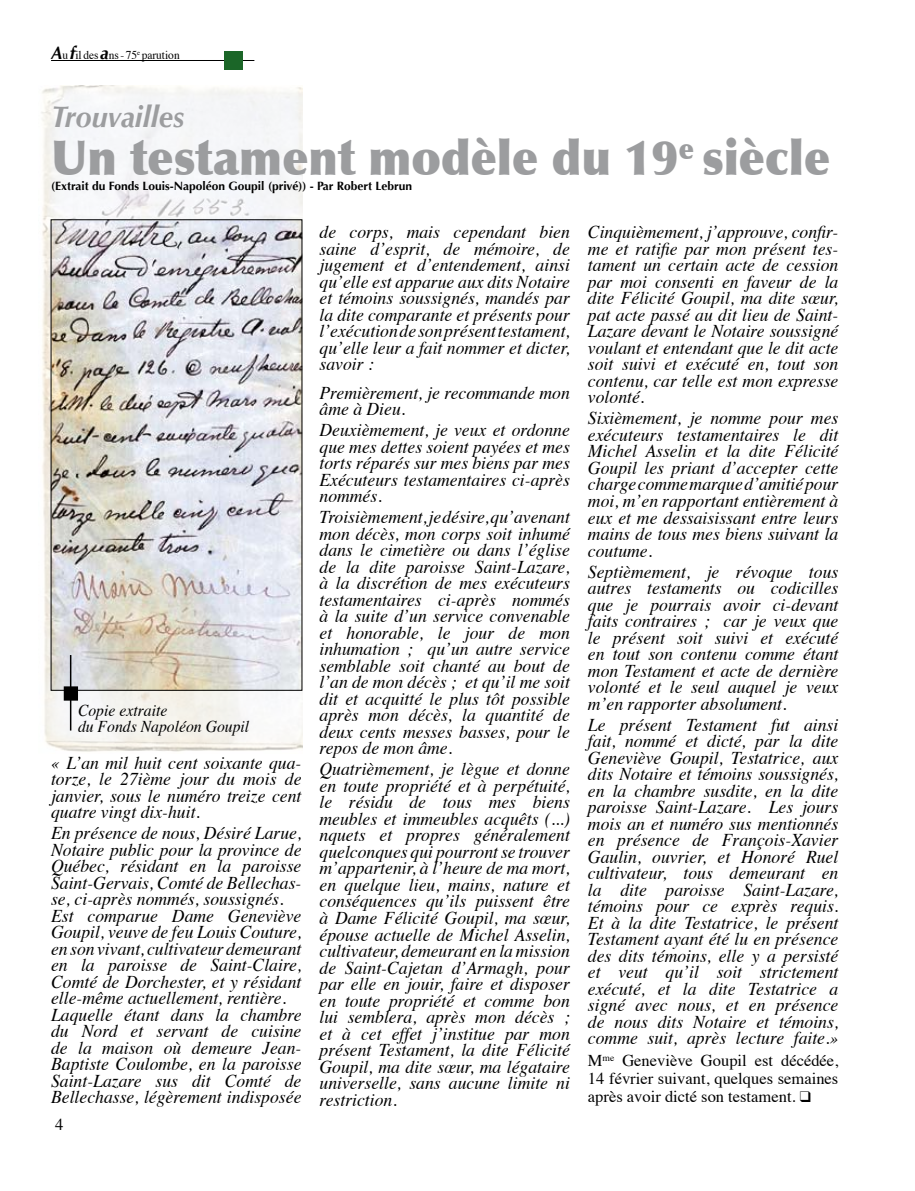
<style>
.page{position:relative;width:915px;height:1191px;background:#fff}
.page>*{position:absolute;margin:0;border:0;box-sizing:border-box;transform-origin:0 0}
.t1{font:900 48px "Optima";color:#9c9d9f;scale:.95 1}
.t2{font:italic 700 30px "Optima";color:#9c9d9f;scale:.95 1}
.t3{font:italic 18px/16.5px "Times";color:#000;text-align:justify}
.t4{font:16.5px/18px "Times";color:#000;text-align:justify}
.t5{font:italic 16.5px/16.5px "Times";color:#000;scale:.95 1}
.t6{font:700 12px "Optima";color:#000}
.t7{font:12px "Times";color:#000;scale:.95 1}
.s1{font-family:"Optima";font-weight:700;font-style:italic;font-size:18px}
</style>
<div class="page">
<hr style="left:51px;top:60px;width:203px;height:1px;background:#000">
<div style="left:224px;top:51px;width:18px;height:19px;background:#1b6628"></div>
<img style="left:41px;top:85px;width:261px;height:667px">
<img style="left:53px;top:221px;width:247px;height:467px">
<div style="left:64px;top:687px;width:13px;height:13px;background:#000"></div>
<div style="left:64px;top:686px;width:14px;height:14px;border:2px solid #000"></div>
<hr style="left:70px;top:655px;width:1px;height:75px;background:#000">
<p class="t7" style="left:51px;top:44px;width:137px"><span class="s1">A</span>u <span class="s1">f</span>il des <span class="s1">a</span>ns - 75<sup>e</sup> parution</p>
<h2 class="t2" style="left:51px;top:99px;width:141px">Trouvailles</h2>
<h1 class="t1" style="left:51px;top:129px;width:821px">Un testament modèle du 19<sup>e</sup> siècle</h1>
<p class="t6" style="left:51px;top:179px;width:362px">(Extrait du Fonds Louis-Napoléon Goupil (privé)) - Par Robert Lebrun</p>
<p class="t5" style="left:78px;top:701px;width:182px">Copie extraite<br>du Fonds Napoléon Goupil</p>
<p class="t3" style="left:51px;top:753px;width:252px">« L’an mil huit cent soixante qua&shy;torze, le 27ième jour du mois de janvier, sous le numéro treize cent quatre vingt dix-huit.</p>
<p class="t3" style="left:51px;top:823px;width:252px;text-align:left">En présence de nous, Désiré Larue, Notaire public pour la province de Québec, résidant en la paroisse Saint-Gervais, Comté de Bellechas&shy;se, ci-après nommés, soussignés.<br>Est comparue Dame Geneviève Goupil, veuve de feu Louis Couture, en son vivant, cultivateur demeurant en la paroisse de Saint-Claire, Comté de Dorchester, et y résidant elle-même actuellement, rentière.<br>Laquelle étant dans la chambre du Nord et servant de cuisine de la maison où demeure Jean-Baptiste Coulombe, en la paroisse Saint-Lazare sus dit Comté de Bellechasse, légèrement indisposée</p>
<p class="t4" style="left:55px;top:1114px;width:10px">4</p>
<p class="t3" style="left:319px;top:223px;width:252px">de corps, mais cependant bien saine d’esprit, de mémoire, de jugement et d’entendement, ainsi qu’elle est apparue aux dits Notaire et témoins soussignés, mandés par la dite comparante et présents pour l’exécution de son présent testament, qu’elle leur a fait nommer et dicter, savoir :</p>
<p class="t3" style="left:319px;top:383px;width:252px">Premièrement, je recommande mon âme à Dieu.</p>
<p class="t3" style="left:319px;top:421px;width:252px">Deuxièmement, je veux et ordonne que mes dettes soient payées et mes torts réparés sur mes biens par mes Exécuteurs testamentaires ci-après nommés.</p>
<p class="t3" style="left:319px;top:508px;width:252px">Troisièmement, je désire, qu’avenant mon décès, mon corps soit inhumé dans le cimetière ou dans l’église de la dite paroisse Saint-Lazare, à la discrétion de mes exécuteurs testamentaires ci-après nommés à la suite d’un service convenable et honorable, le jour de mon inhumation ; qu’un autre service semblable soit chanté au bout de l’an de mon décès ; et qu’il me soit dit et acquitté le plus tôt possible après mon décès, la quantité de deux cents messes basses, pour le repos de mon âme.</p>
<p class="t3" style="left:319px;top:760px;width:252px">Quatrièmement, je lègue et donne en toute propriété et à perpétuité, le résidu de tous mes biens meubles et immeubles acquêts (...) nquets et propres généralement quelconques qui pourront se trouver m’appartenir, à l’heure de ma mort, en quelque lieu, mains, nature et conséquences qu’ils puissent être à Dame Félicité Goupil, ma sœur, épouse actuelle de Michel Asselin, cultivateur, demeurant en la mission de Saint-Cajetan d’Armagh, pour par elle en jouir, faire et disposer en toute propriété et comme bon lui semblera, après mon décès ; et à cet effet j’institue par mon présent Testament, la dite Félicité Goupil, ma dite sœur, ma légataire universelle, sans aucune limite ni restriction.</p>
<p class="t3" style="left:587px;top:223px;width:252px">Cinquièmement, j’approuve, confir&shy;me et ratifie par mon présent tes&shy;tament un certain acte de cession par moi consenti en faveur de la dite Félicité Goupil, ma dite sœur, pat acte passé au dit lieu de Saint-Lazare devant le Notaire soussigné voulant et entendant que le dit acte soit suivi et exécuté en, tout son contenu, car telle est mon expresse volonté.</p>
<p class="t3" style="left:587px;top:409px;width:252px">Sixièmement, je nomme pour mes exécuteurs testamentaires le dit Michel Asselin et la dite Félicité Goupil les priant d’accepter cette charge comme marque d’amitié pour moi, m’en rapportant entièrement à eux et me dessaisissant entre leurs mains de tous mes biens suivant la coutume.</p>
<p class="t3" style="left:587px;top:562px;width:252px">Septièmement, je révoque tous autres testaments ou codicilles que je pourrais avoir ci-devant faits contraires ; car je veux que le présent soit suivi et exécuté en tout son contenu comme étant mon Testament et acte de dernière volonté et le seul auquel je veux m’en rapporter absolument.</p>
<p class="t3" style="left:587px;top:715px;width:252px">Le présent Testament fut ainsi fait, nommé et dicté, par la dite Geneviève Goupil, Testatrice, aux dits Notaire et témoins soussignés, en la chambre susdite, en la dite paroisse Saint-Lazare. Les jours mois an et numéro sus mentionnés en présence de François-Xavier Gaulin, ouvrier, et Honoré Ruel cultivateur, tous demeurant en la dite paroisse Saint-Lazare, témoins pour ce exprès requis.<br>Et à la dite Testatrice, le présent Testament ayant été lu en présence des dits témoins, elle y a persisté et veut qu’il soit strictement exécuté, et la dite Testatrice a signé avec nous, et en présence de nous dits Notaire et témoins, comme suit, après lecture faite.»</p>
<p class="t4" style="left:587px;top:1050px;width:252px">M<sup>me</sup> Geneviève Goupil est décédée, 14 février suivant, quelques semaines après avoir dicté son testament. ❑</p>
</div>
